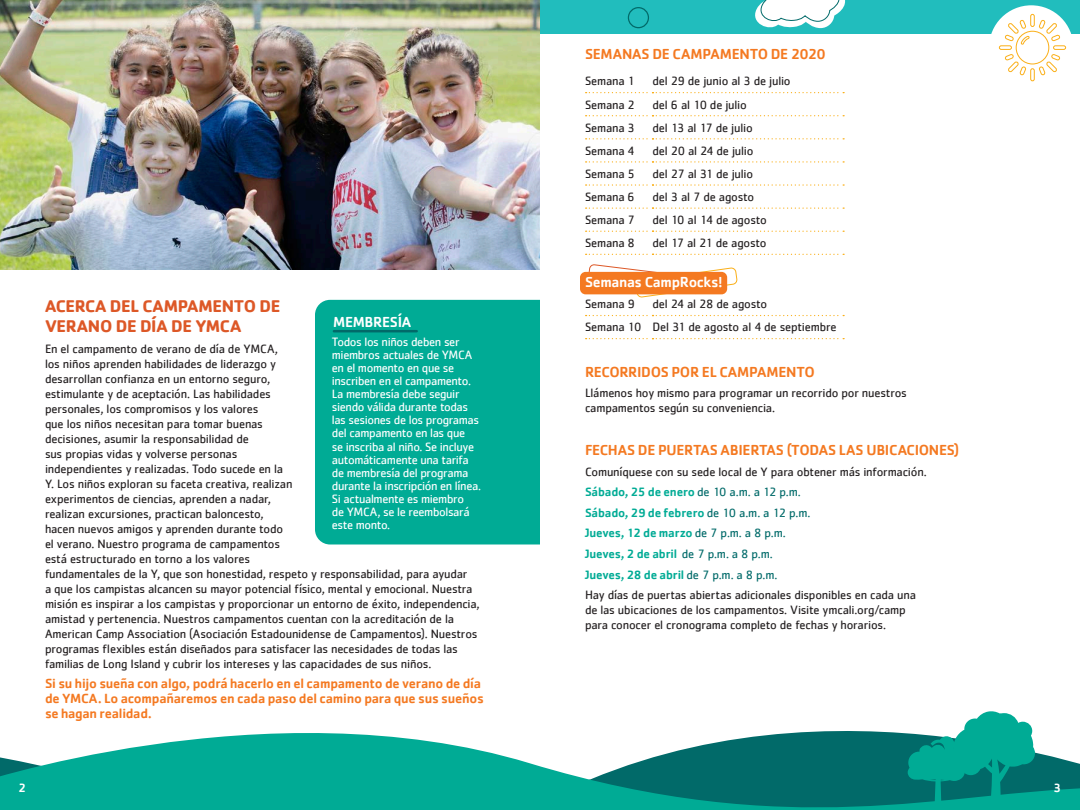
<style>
.page{position:relative;width:1080px;height:810px;background:#fff}
.page>*{position:absolute;margin:0;border:0;box-sizing:border-box;transform-origin:0 0}
.Section_Titles{font:700 17.5px/20px "Cachet";letter-spacing:-.02em;color:#dd5827}
.Section_Titles-2{font:500 15px "Cachet";letter-spacing:-.02em;color:#f47921}
.Section_Titles-3{font:500 15px "Cachet";letter-spacing:-.02em;color:#fff}
.Body_Copy{font:500 13.75px/15px "Cachet";letter-spacing:-.015em;color:#f47921}
.Body_Copy-2{font:12.5px/15px "Cachet";letter-spacing:-.015em;color:#231f20}
.Body_Copy-3{font:12.5px/13.1px "Cachet";letter-spacing:-.03em;color:#fff}
.Body_Copy-4{font:500 12.5px "Cachet";letter-spacing:-.01em;color:#00ab95}
.t1{font:500 12.5px "Cachet";color:#fff}
.s1{font-weight:400;color:#016a69}
</style>
<div class="page">
<div style="left:0;top:0;width:1080px;height:34px;background:#21bdbd"></div>
<div style="left:989px;top:5px;width:84px;height:85px;background:#fff;border-radius:50%"></div>
<div style="left:1030px;top:14px;width:5px;height:13px;border:1px solid #faaf18;border-radius:2px"></div>
<div style="left:1030px;top:68px;width:5px;height:13px;border:1px solid #faaf18;border-radius:2px"></div>
<div style="left:999px;top:45px;width:13px;height:5px;border:1px solid #faaf18;border-radius:2px"></div>
<div style="left:1053px;top:45px;width:13px;height:5px;border:1px solid #faaf18;border-radius:2px"></div>
<svg style="left:1004px;top:19px;width:57px;height:57px"></svg>
<svg style="left:755px;top:0;width:91px;height:29px"></svg>
<div style="left:628px;top:7px;width:21px;height:21px;border:1px solid #016a69;border-radius:50%"></div>
<svg style="left:0;top:731px;width:1080px;height:79px;fill:#00ab95"></svg>
<svg style="left:908px;top:711px;width:127px;height:93px"></svg>
<svg style="left:588px;top:264px;width:149px;height:33px"></svg>
<div style="left:580px;top:272px;width:147px;height:22px;background:#f47921;border-radius:6px"></div>
<svg style="left:586px;top:92px;width:258px;height:1px"></svg>
<svg style="left:586px;top:115px;width:258px;height:1px"></svg>
<svg style="left:586px;top:138px;width:258px;height:1px"></svg>
<svg style="left:586px;top:161px;width:258px;height:2px"></svg>
<svg style="left:586px;top:184px;width:258px;height:2px"></svg>
<svg style="left:586px;top:208px;width:258px;height:1px"></svg>
<svg style="left:586px;top:231px;width:258px;height:1px"></svg>
<svg style="left:586px;top:254px;width:258px;height:1px"></svg>
<svg style="left:586px;top:315px;width:258px;height:1px"></svg>
<svg style="left:586px;top:338px;width:258px;height:1px"></svg>
<div style="left:315px;top:300px;width:225px;height:245px;background:#00ab95"></div>
<hr style="left:334px;top:330px;width:83px;height:2px;background:#016a69">
<img style="left:0;top:0;width:540px;height:270px">
<p class="Section_Titles" style="left:45px;top:296px;width:237px">ACERCA DEL CAMPAMENTO DE<br>VERANO DE DÍA DE YMCA</p>
<p class="Body_Copy-2" style="left:45px;top:341px;width:436px">En el campamento de verano de día de YMCA,<br>los niños aprenden habilidades de liderazgo y<br>desarrollan confianza en un entorno seguro,<br>estimulante y de aceptación. Las habilidades<br>personales, los compromisos y los valores<br>que los niños necesitan para tomar buenas<br>decisiones, asumir la responsabilidad de<br>sus propias vidas y volverse personas<br>independientes y realizadas. Todo sucede en la<br>Y. Los niños exploran su faceta creativa, realizan<br>experimentos de ciencias, aprenden a nadar,<br>realizan excursiones, practican baloncesto,<br>hacen nuevos amigos y aprenden durante todo<br>el verano. Nuestro programa de campamentos<br>está estructurado en torno a los valores<br>fundamentales de la Y, que son honestidad, respeto y responsabilidad, para ayudar<br>a que los campistas alcancen su mayor potencial físico, mental y emocional. Nuestra misión es inspirar a los campistas y proporcionar un entorno de éxito, independencia, amistad y pertenencia. Nuestros campamentos cuentan con la acreditación de la American Camp Association (Asociación Estadounidense de Campamentos). Nuestros programas flexibles están diseñados para satisfacer las necesidades de todas las familias de Long Island y cubrir los intereses y las capacidades de sus niños.</p>
<p class="Body_Copy" style="left:45px;top:676px;width:440px">Si su hijo sueña con algo, podrá hacerlo en el campamento de verano de día de YMCA. Lo acompañaremos en cada paso del camino para que sus sueños se hagan realidad.</p>
<p class="Section_Titles-3" style="left:333px;top:313px;width:80px">MEMBRESÍA</p>
<p class="Body_Copy-3" style="left:332px;top:335px;width:151px">Todos los niños deben ser miembros actuales de YMCA en el momento en que se inscriben en el campamento.<br>La membresía debe seguir siendo válida durante todas las sesiones de los programas del campamento en las que<br>se inscriba al niño. Se incluye automáticamente una tarifa de membresía del programa durante la inscripción en línea.<br>Si actualmente es miembro<br>de YMCA, se le reembolsará este monto.</p>
<p class="Section_Titles-2" style="left:585px;top:45px;width:242px">SEMANAS DE CAMPAMENTO DE 2020</p>
<p class="Body_Copy-2" style="left:585px;top:74px;width:51px">Semana 1</p>
<p class="Body_Copy-2" style="left:652px;top:74px;width:140px">del 29 de junio al 3 de julio</p>
<p class="Body_Copy-2" style="left:585px;top:97px;width:51px">Semana 2</p>
<p class="Body_Copy-2" style="left:652px;top:97px;width:96px">del 6 al 10 de julio</p>
<p class="Body_Copy-2" style="left:585px;top:120px;width:51px">Semana 3</p>
<p class="Body_Copy-2" style="left:652px;top:120px;width:102px">del 13 al 17 de julio</p>
<p class="Body_Copy-2" style="left:585px;top:143px;width:51px">Semana 4</p>
<p class="Body_Copy-2" style="left:652px;top:143px;width:102px">del 20 al 24 de julio</p>
<p class="Body_Copy-2" style="left:585px;top:166px;width:51px">Semana 5</p>
<p class="Body_Copy-2" style="left:652px;top:166px;width:102px">del 27 al 31 de julio</p>
<p class="Body_Copy-2" style="left:585px;top:189px;width:51px">Semana 6</p>
<p class="Body_Copy-2" style="left:652px;top:189px;width:103px">del 3 al 7 de agosto</p>
<p class="Body_Copy-2" style="left:585px;top:212px;width:51px">Semana 7</p>
<p class="Body_Copy-2" style="left:652px;top:212px;width:116px">del 10 al 14 de agosto</p>
<p class="Body_Copy-2" style="left:585px;top:235px;width:51px">Semana 8</p>
<p class="Body_Copy-2" style="left:652px;top:235px;width:116px">del 17 al 21 de agosto</p>
<p class="Section_Titles-3" style="left:585px;top:273px;width:139px">Semanas CampRocks!</p>
<p class="Body_Copy-2" style="left:585px;top:296px;width:51px">Semana 9</p>
<p class="Body_Copy-2" style="left:652px;top:296px;width:116px">del 24 al 28 de agosto</p>
<p class="Body_Copy-2" style="left:585px;top:320px;width:58px">Semana 10</p>
<p class="Body_Copy-2" style="left:652px;top:320px;width:186px">Del 31 de agosto al 4 de septiembre</p>
<p class="Section_Titles-2" style="left:585px;top:363px;width:231px">RECORRIDOS POR EL CAMPAMENTO</p>
<p class="Body_Copy-2" style="left:585px;top:385px;width:323px">Llámenos hoy mismo para programar un recorrido por nuestros campamentos según su conveniencia.</p>
<p class="Section_Titles-2" style="left:585px;top:441px;width:376px">FECHAS DE PUERTAS ABIERTAS (TODAS LAS UBICACIONES)</p>
<p class="Body_Copy-2" style="left:585px;top:464px;width:343px">Comuníquese con su sede local de Y para obtener más información.</p>
<p class="Body_Copy-4" style="left:585px;top:484px;width:217px">Sábado, 25 de enero <span class="s1">de 10 a.m. a 12 p.m.</span></p>
<p class="Body_Copy-4" style="left:585px;top:505px;width:227px">Sábado, 29 de febrero <span class="s1">de 10 a.m. a 12 p.m.</span></p>
<p class="Body_Copy-4" style="left:585px;top:526px;width:202px">Jueves, 12 de marzo <span class="s1">de 7 p.m. a 8 p.m.</span></p>
<p class="Body_Copy-4" style="left:585px;top:546px;width:189px">Jueves, 2 de abril <span class="s1">de 7 p.m. a 8 p.m.</span></p>
<p class="Body_Copy-4" style="left:585px;top:567px;width:194px">Jueves, 28 de abril <span class="s1">de 7 p.m. a 8 p.m.</span></p>
<p class="Body_Copy-2" style="left:585px;top:587px;width:332px">Hay días de puertas abiertas adicionales disponibles en cada una de las ubicaciones de los campamentos. Visite ymcali.org/camp para conocer el cronograma completo de fechas y horarios.</p>
<p class="t1" style="left:19px;top:780px;width:9px">2</p>
<p class="t1" style="left:1054px;top:780px;width:9px">3</p>
</div>
